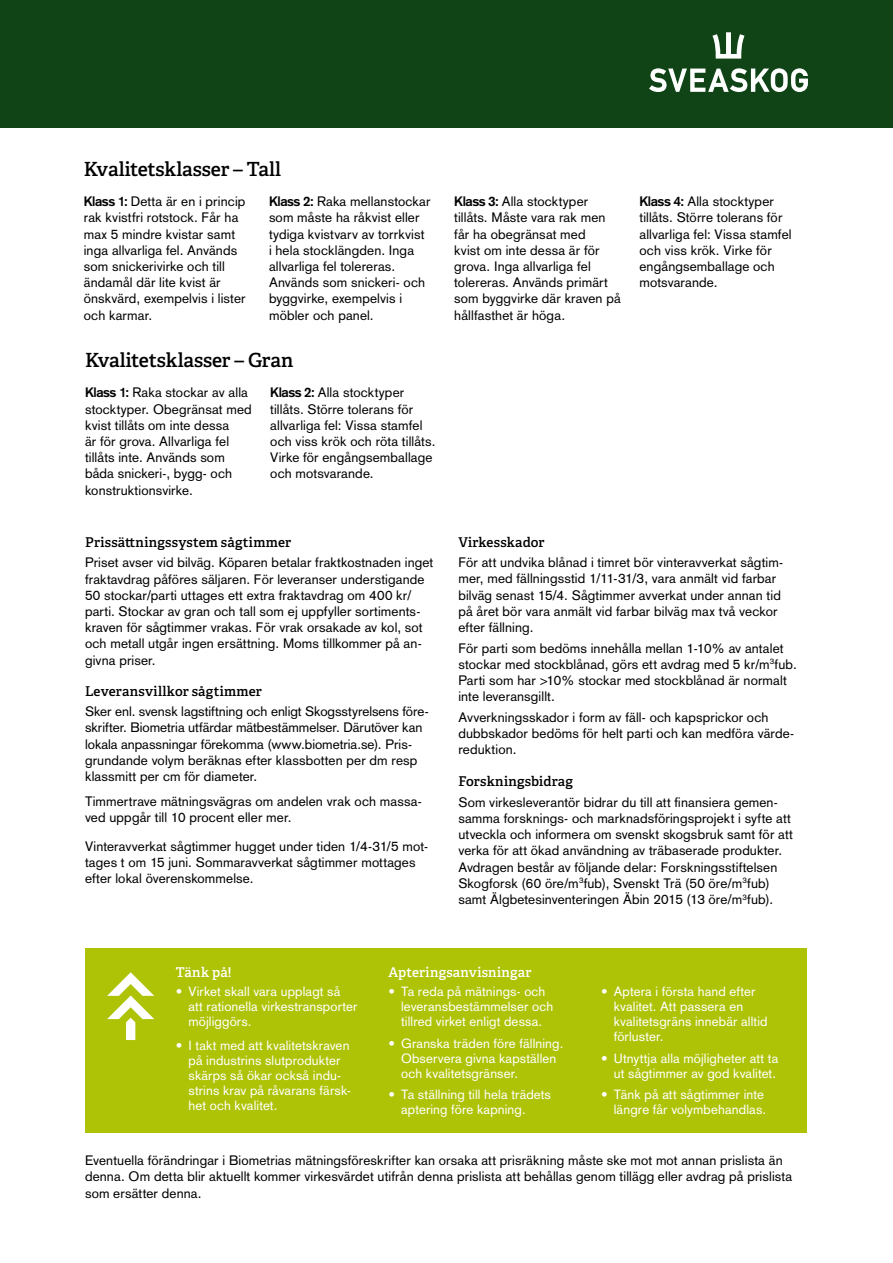
<style>
.page{position:relative;width:893px;height:1263px;background:#fff}
.page>*{position:absolute;margin:0;border:0;box-sizing:border-box;transform-origin:0 0}
.t1{font:600 19.5px "Adelle";letter-spacing:-.01em;color:#000}
.t2{font:13.5px/16.2px "Akzidenz Grotesk";letter-spacing:.01em;color:#000}
.t3{font:600 13.5px "Adelle";letter-spacing:.015em;color:#000}
.t4{font:600 13.5px "Adelle";letter-spacing:.015em;color:#fff}
.t5{font:13.2px/15px "Akzidenz Grotesk";letter-spacing:.01em;color:#fff}
.s1{font-weight:700}
</style>
<div class="page">
<div style="left:0;top:0;width:893px;height:128px;background:#104417"></div>
<div style="left:85px;top:948px;width:722px;height:185px;background:#aec306"></div>
<svg style="left:107px;top:972px;width:47px;height:68px"></svg>
<svg style="left:649px;top:68px;width:159px;height:24px"></svg>
<svg style="left:712px;top:32px;width:32px;height:27px"></svg>
<h1 class="t1" style="left:84px;top:156px;width:199px">Kvalitetsklasser – Tall</h1>
<p class="t2" style="left:84px;top:193px;width:163px"><span class="s1">Klass 1:</span> Detta är en i princip rak kvistfri rotstock. Får ha max 5 mindre kvistar samt inga allvarliga fel. Används som snickerivirke och till ändamål där lite kvist är önskvärd, exempelvis i lister och karmar.</p>
<p class="t2" style="left:269px;top:193px;width:163px"><span class="s1">Klass 2:</span> Raka mellanstockar som måste ha råkvist eller tydiga kvistvarv av torrkvist i hela stocklängden. Inga allvarliga fel tolereras.<br>Används som snickeri- och byggvirke, exempelvis i möbler och panel.</p>
<p class="t2" style="left:454px;top:193px;width:168px"><span class="s1">Klass 3:</span> Alla stocktyper tillåts. Måste vara rak men får ha obegränsat med<br>kvist om inte dessa är för grova. Inga allvarliga fel tolereras. Används primärt som byggvirke där kraven på hållfasthet är höga.</p>
<p class="t2" style="left:639px;top:193px;width:154px"><span class="s1">Klass 4:</span> Alla stocktyper tillåts. Större tolerans för allvarliga fel: Vissa stamfel och viss krök. Virke för engångsemballage och motsvarande.</p>
<h1 class="t1" style="left:85px;top:348px;width:210px">Kvalitetsklasser – Gran</h1>
<p class="t2" style="left:85px;top:384px;width:168px"><span class="s1">Klass 1:</span> Raka stockar av alla stocktyper. Obegränsat med kvist tillåts om inte dessa<br>är för grova. Allvarliga fel tillåts inte. Används som båda snickeri-, bygg- och konstruktionsvirke.</p>
<p class="t2" style="left:270px;top:384px;width:167px"><span class="s1">Klass 2:</span> Alla stocktyper tillåts. Större tolerans för allvarliga fel: Vissa stamfel och viss krök och röta tillåts.<br>Virke för engångsemballage och motsvarande.</p>
<p class="t3" style="left:85px;top:534px;width:208px">Prissättningssystem sågtimmer</p>
<p class="t2" style="left:85px;top:555px;width:350px">Priset avser vid bilväg. Köparen betalar fraktkostnaden inget fraktavdrag påföres säljaren. För leveranser understigande 50 stockar/parti uttages ett extra fraktavdrag om 400 kr/ parti. Stockar av gran och tall som ej uppfyller sortiments&shy;kraven för sågtimmer vrakas. För vrak orsakade av kol, sot och metall utgår ingen ersättning. Moms tillkommer på an&shy;givna priser.</p>
<p class="t3" style="left:85px;top:683px;width:178px">Leveransvillkor sågtimmer</p>
<p class="t2" style="left:85px;top:703px;width:345px">Sker enl. svensk lagstiftning och enligt Skogsstyrelsens före&shy;skrifter. Biometria utfärdar mätbestämmelser. Därutöver kan lokala anpassningar förekomma (www.biometria.se). Pris&shy;grundande volym beräknas efter klassbotten per dm resp klassmitt per cm för diameter.</p>
<p class="t2" style="left:85px;top:793px;width:338px">Timmertrave mätningsvägras om andelen vrak och massa&shy;ved uppgår till 10 procent eller mer.</p>
<p class="t2" style="left:85px;top:838px;width:344px">Vinteravverkat sågtimmer hugget under tiden 1/4-31/5 mot&shy;tages t om 15 juni. Sommaravverkat sågtimmer mottages efter lokal överenskommelse.</p>
<p class="t3" style="left:458px;top:534px;width:88px">Virkesskador</p>
<p class="t2" style="left:458px;top:554px;width:326px">För att undvika blånad i timret bör vinteravverkat sågtim&shy;mer, med fällningsstid 1/11-31/3, vara anmält vid farbar bilväg senast 15/4. Sågtimmer avverkat under annan tid på året bör vara anmält vid farbar bilväg max två veckor efter fällning.</p>
<p class="t2" style="left:458px;top:640px;width:340px">För parti som bedöms innehålla mellan 1-10% av antalet stockar med stockblånad, görs ett avdrag med 5 kr/m<sup>3</sup>fub.<br>Parti som har &gt;10% stockar med stockblånad är normalt inte leveransgillt.</p>
<p class="t2" style="left:458px;top:709px;width:337px">Avverkningsskador i form av fäll- och kapsprickor och dubbskador bedöms för helt parti och kan medföra värde&shy;reduktion.</p>
<p class="t3" style="left:458px;top:773px;width:116px">Forskningsbidrag</p>
<p class="t2" style="left:458px;top:794px;width:336px">Som virkesleverantör bidrar du till att finansiera gemen&shy;samma forsknings- och marknadsföringsprojekt i syfte att utveckla och informera om svenskt skogsbruk samt för att verka för att ökad användning av träbaserade produkter.<br>Avdragen består av följande delar: Forskningsstiftelsen Skogforsk (60 öre/m<sup>3</sup>fub), Svenskt Trä (50 öre/m<sup>3</sup>fub) samt Älgbetesinventeringen Äbin 2015 (13 öre/m<sup>3</sup>fub).</p>
<p class="t4" style="left:176px;top:964px;width:57px">Tänk på!</p>
<p class="t5" style="left:189px;top:984px;width:171px;text-indent:-13px">• Virket skall vara upplagt så att rationella virkestransporter möjliggörs.</p>
<p class="t5" style="left:189px;top:1038px;width:164px;text-indent:-13px">• I takt med att kvalitetskraven på industrins slutprodukter skärps så ökar också indu&shy;strins krav på råvarans färsk&shy;het och kvalitet.</p>
<p class="t4" style="left:388px;top:964px;width:145px">Apteringsanvisningar</p>
<p class="t5" style="left:401px;top:984px;width:154px;text-indent:-13px">• Ta reda på mätnings- och leveransbestämmelser och tillred virket enligt dessa.</p>
<p class="t5" style="left:401px;top:1035px;width:164px;text-indent:-13px">• Granska träden före fällning.<br>Observera givna kapställen och kvalitetsgränser.</p>
<p class="t5" style="left:401px;top:1087px;width:151px;text-indent:-13px">• Ta ställning till hela trädets aptering före kapning.</p>
<p class="t5" style="left:614px;top:984px;width:155px;text-indent:-13px">• Aptera i första hand efter kvalitet. Att passera en kvalitetsgräns innebär alltid förluster.</p>
<p class="t5" style="left:601px;top:1050px;width:179px;text-align:right">• Utnyttja alla möjligheter att ta ut sågtimmer av god kvalitet.</p>
<p class="t5" style="left:601px;top:1087px;width:167px;text-align:right">• Tänk på att sågtimmer inte längre får volymbehandlas.</p>
<p class="t2" style="left:85px;top:1152px;width:709px">Eventuella förändringar i Biometrias mätningsföreskrifter kan orsaka att prisräkning måste ske mot mot annan prislista än denna. Om detta blir aktuellt kommer virkesvärdet utifrån denna prislista att behållas genom tillägg eller avdrag på prislista som ersätter denna.</p>
</div>
